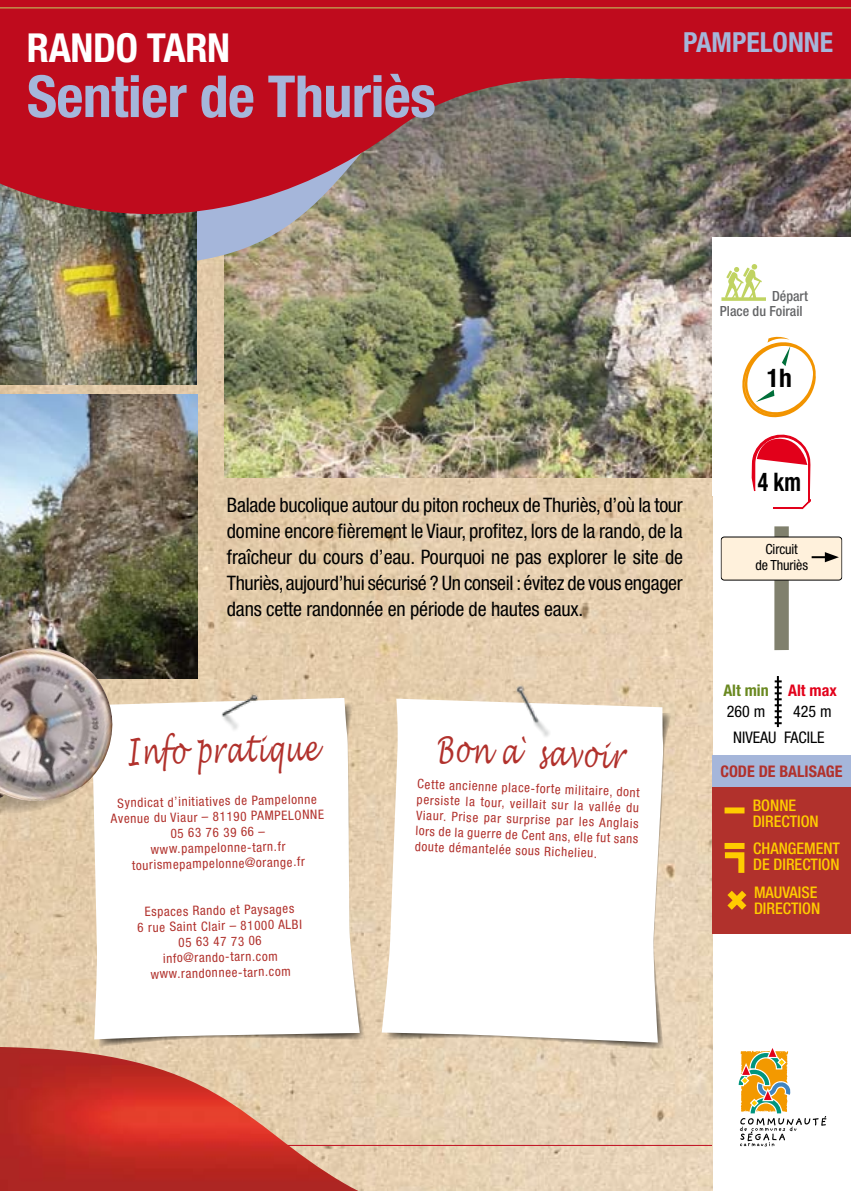
<style>
.page{position:relative;width:851px;height:1191px;background:#fff}
.page>*{position:absolute;margin:0;border:0;box-sizing:border-box;transform-origin:0 0}
.t1{font:700 condensed 58px "Helvetica Neue";letter-spacing:-.01em;color:#a5b6da}
.t2{font:700 condensed 40px "Helvetica Neue";letter-spacing:-.01em;color:#fff}
.t3{font:italic 36px "Lucida Handwriting";color:#b1312c;scale:.65 1}
.t4{font:700 condensed 27.6px "Helvetica Neue";color:#a5b6da}
.t5{font:700 condensed 25.6px "Helvetica Neue";color:#000;scale:.85 1}
.t6{font:700 condensed 25.6px "Helvetica Neue";color:#000}
.t7{font:condensed 20px/26px "Helvetica Neue";letter-spacing:-.01em;color:#000;text-align:justify}
.t8{font:500 condensed 16px/16px "Helvetica Neue";color:#fc0}
.t9{font:condensed 16px "Helvetica Neue";color:#000}
.t10{font:700 condensed 16px "Helvetica Neue";color:#b1312c}
.t11{font:700 condensed 16px "Helvetica Neue";color:#69881f}
.t12{font:700 condensed 16px "Helvetica Neue";color:#e2001a}
.t13{font:500 condensed 14px "Helvetica Neue";color:#646567}
.t14{font:condensed 14px/16px "Helvetica Neue";letter-spacing:-.01em;color:#000;text-align:center}
.t15{font:condensed 13px/15.6px "Helvetica Neue";color:#b1312c;text-align:center}
</style>
<div class="page">
<img style="left:0;top:291px;width:711px;height:900px">
<img style="left:224px;top:291px;width:487px;height:187px">
<img style="left:0;top:291px;width:196px;height:93px">
<img style="left:0;top:0;width:850px;height:291px">
<svg style="left:93px;top:703px;width:273px;height:344px;background:#dfc9aa"></svg>
<svg style="left:88px;top:697px;width:272px;height:342px"></svg>
<img style="left:204px;top:670px;width:74px;height:71px">
<svg style="left:386px;top:701px;width:292px;height:351px;background:#e5d0b4"></svg>
<svg style="left:381px;top:695px;width:291px;height:349px"></svg>
<img style="left:499px;top:678px;width:73px;height:73px">
<img style="left:0;top:394px;width:197px;height:284px">
<svg style="left:0;top:802px;width:109px;height:13px"></svg>
<img style="left:0;top:648px;width:117px;height:154px">
<hr style="left:273px;top:1144px;width:438px;height:1px;background:#bf0b1d">
<hr style="left:776px;top:676px;width:2px;height:51px;background:#000">
<svg style="left:774px;top:680px;width:7px;height:44px"></svg>
<div style="left:711px;top:784px;width:139px;height:150px;background:#b1312c"></div>
<div style="left:711px;top:755px;width:139px;height:31px;background:#a5b6da"></div>
<div style="left:724px;top:807px;width:20px;height:6px;background:#fc0"></div>
<div style="left:724px;top:843px;width:20px;height:6px;background:#fc0"></div>
<svg style="left:724px;top:852px;width:23px;height:58px"></svg>
<div style="left:774px;top:526px;width:14px;height:124px;background:#80806d"></div>
<div style="left:721px;top:537px;width:120px;height:43px;background:#fff1dc;border-radius:3px"></div>
<div style="left:720px;top:536px;width:122px;height:44px;border:1px solid #000;border-radius:3px"></div>
<svg style="left:811px;top:552px;width:27px;height:10px"></svg>
<img style="left:0;top:1047px;width:358px;height:144px">
<hr style="left:0;top:7px;width:850px;height:1px;background:#c0d362">
<svg style="left:738px;top:1048px;width:88px;height:98px"></svg>
<div style="left:711px;top:237px;width:139px;height:259px;background:#fff"></div>
<svg style="left:742px;top:336px;width:73px;height:81px"></svg>
<svg style="left:721px;top:264px;width:44px;height:37px"></svg>
<svg style="left:751px;top:434px;width:59px;height:75px"></svg>
<h2 class="t2" style="left:27px;top:23px;width:205px">RANDO TARN</h2>
<h3 class="t4" style="left:683px;top:25px;width:149px">PAMPELONNE</h3>
<h1 class="t1" style="left:27px;top:61px;width:410px">Sentier de Thuriès</h1>
<p class="t13" style="left:772px;top:287px;width:37px">DÉPART</p>
<p class="t13" style="left:719px;top:303px;width:84px">PLACE DU FOIRAIL</p>
<h3 class="t6" style="left:766px;top:362px;width:27px">1h</h3>
<p class="t7" style="left:227px;top:492px;width:457px">Balade bucolique autour du piton rocheux de Thuriès, d’où la tour domine encore fièrement le Viaur, profitez, lors de la rando, de la fraîcheur du cours d’eau. Pourquoi ne pas explorer le site de Thuriès, aujourd’hui sécurisé ? Un conseil : évitez de vous engager dans cette randonnée en période de hautes eaux.</p>
<h3 class="t3" style="left:126px;top:730px;width:295px;rotate:-1deg">Info pratique</h3>
<p class="t15" style="left:110px;top:795px;width:215px;rotate:-1deg">Syndicat d’initiatives de Pampelonne<br>Avenue du Viaur – 81190 PAMPELONNE<br>05 63 76 39 66 – www.pampelonne-tarn.fr tourismepampelonne@orange.fr</p>
<p class="t15" style="left:137px;top:903px;width:166px;rotate:-1deg">Espaces Rando et Paysages<br>6 rue Saint Clair – 81000 ALBI<br>05 63 47 73 06 info@rando-tarn.com www.randonnee-tarn.com</p>
<h3 class="t3" style="left:436px;top:727px;width:291px;rotate:2deg">Bon a` savoir</h3>
<p class="t15" style="left:417px;top:776px;width:224px;text-align:justify;rotate:2deg">Cette ancienne place-forte militaire, dont persiste la tour, veillait sur la vallée du Viaur. Prise par surprise par les Anglais lors de la guerre de Cent ans, elle fut sans doute démantelée sous Richelieu.</p>
<h3 class="t5" style="left:757px;top:466px;width:52px">4 km</h3>
<p class="t14" style="left:755px;top:540px;width:54px">Circuit<br>de Thuriès</p>
<p class="t11" style="left:723px;top:680px;width:47px">Alt min</p>
<p class="t9" style="left:726px;top:702px;width:40px">260 m</p>
<p class="t12" style="left:788px;top:680px;width:50px">Alt max</p>
<p class="t9" style="left:793px;top:701px;width:40px">425 m</p>
<p class="t9" style="left:733px;top:728px;width:93px">NIVEAU FACILE</p>
<p class="t10" style="left:720px;top:761px;width:124px">Code de Balisage</p>
<p class="t8" style="left:752px;top:796px;width:68px">BONNE<br>DIRECTION</p>
<p class="t8" style="left:753px;top:840px;width:88px">CHANGEMENT<br>DE DIRECTION</p>
<p class="t8" style="left:754px;top:884px;width:68px">MAUVAISE<br>DIRECTION</p>
</div>
